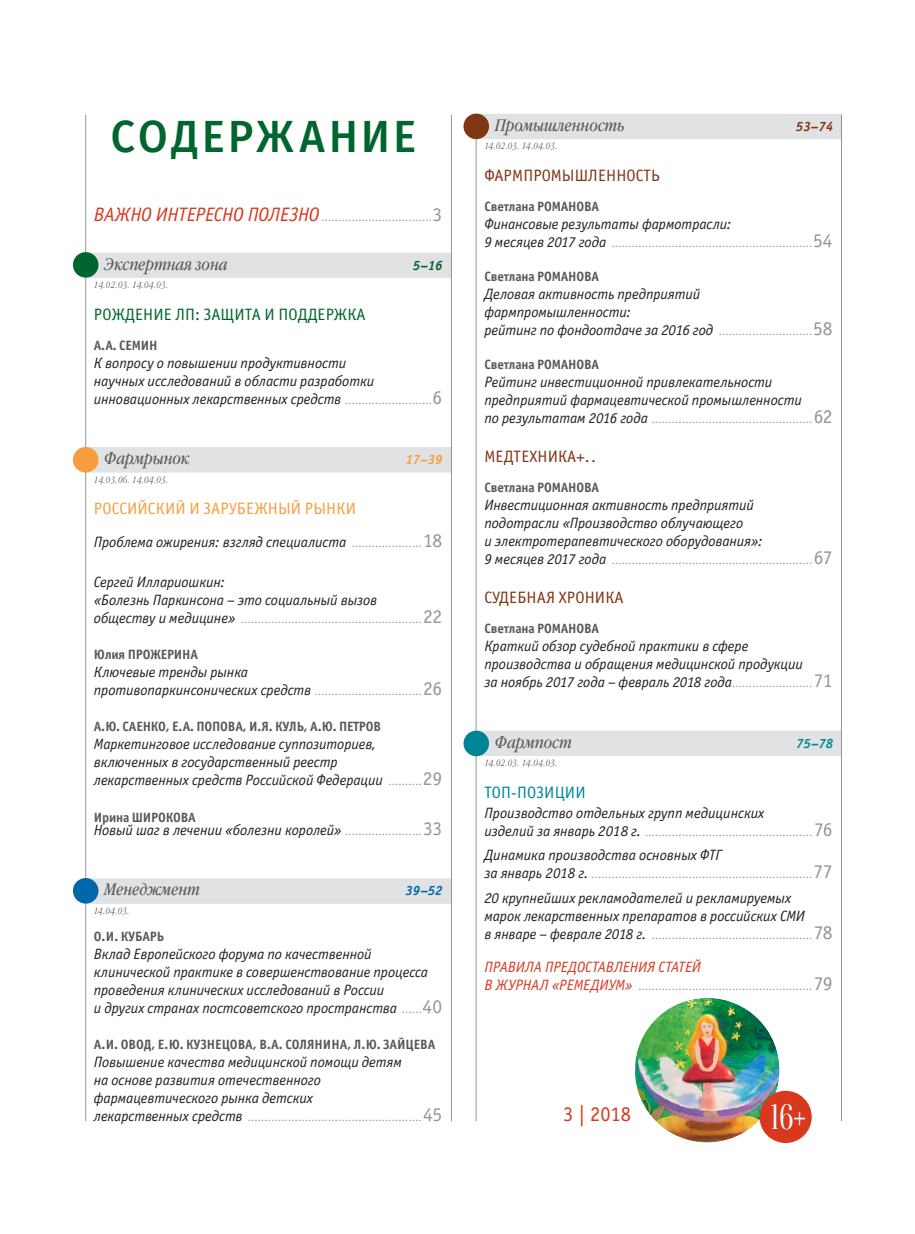
<style>
.page{position:relative;width:915px;height:1234px;background:#fff}
.page>*{position:absolute;margin:0;border:0;box-sizing:border-box;transform-origin:0 0}
.t1{font:500 45px "Fira Sans";letter-spacing:.08em;color:#00652e;scale:.95 1}
.t2{font:34.2px "Oranienbaum";color:#fff;scale:.82 1}
.t3{font:21px "Officina Sans Book ITC";color:#d8381e}
.t4{font:italic 16.5px "Garamond Narrow Book ITC";color:#57585a}
.t5{font:16.5px "Officina Sans Book ITC";letter-spacing:.005em;color:#803513}
.t6{font:16.5px "Officina Sans Book ITC";letter-spacing:.005em;color:#00652e}
.t7{font:16.5px "Officina Sans Book ITC";letter-spacing:.005em;color:#f89d3d}
.t8{font:16.5px "Officina Sans Book ITC";letter-spacing:.01em;color:#008598}
.t9{font:italic 15px/18px "Officina Sans Book ITC";letter-spacing:-.005em;color:#231f20}
.t10{font:italic 15px "Officina Sans Book ITC";letter-spacing:-.01em;color:#d8381e}
.t11{font:13.5px "Officina Sans Bold ITC";letter-spacing:-.01em;color:#57585a}
.t12{font:italic 13.5px "Officina Sans Bold ITC";color:#803513}
.t13{font:italic 13.5px "Officina Sans Bold ITC";color:#008598}
.t14{font:italic 13.5px "Officina Sans Bold ITC";color:#f89d3d}
.t15{font:italic 13.5px "Officina Sans Bold ITC";color:#0067aa}
.t16{font:italic 13.5px "Officina Sans Bold ITC";color:#00652e}
.t17{font:10.5px "Officina Sans Book ITC";color:#939598}
.t18{font:italic 9px "Garamond Narrow Light ITC";letter-spacing:.02em;color:#57585a}
.t19{font:italic 9px "Garamond Narrow Light ITC";letter-spacing:-.005em;color:#57585a}
.s1{font-style:italic;font-size:19.5px;color:#d8381e}
.s2{font-size:19.5px}
.s3{font-style:normal;font-size:10.5px;color:#939598}
.s4{font-style:normal;font-size:19.5px;color:#939598}
.s5{font-style:italic;font-size:15px;color:#231f20}
.s6{font-style:italic;font-size:15px;color:#d8381e}
</style>
<div class="page">
<div style="left:475px;top:114px;width:366px;height:25px;background:#e1e2e4"></div>
<div style="left:475px;top:730px;width:366px;height:26px;background:#e1e2e4"></div>
<div style="left:85px;top:252px;width:366px;height:26px;background:#e1e2e4"></div>
<div style="left:85px;top:447px;width:366px;height:25px;background:#e1e2e4"></div>
<div style="left:85px;top:878px;width:366px;height:25px;background:#e1e2e4"></div>
<hr style="left:840px;top:115px;width:1px;height:1005px;background:#939598">
<hr style="left:475px;top:115px;width:1px;height:1005px;background:#939598">
<hr style="left:85px;top:115px;width:1px;height:1005px;background:#939598">
<hr style="left:451px;top:115px;width:1px;height:1005px;background:#939598">
<img style="left:634px;top:997px;width:145px;height:145px;border-radius:50%">
<div style="left:759px;top:1090px;width:52px;height:52px;background:#d8381e;border-radius:50%"></div>
<div style="left:463px;top:114px;width:26px;height:25px;background:#803513;border-radius:50%"></div>
<div style="left:463px;top:730px;width:26px;height:26px;background:#008598;border-radius:50%"></div>
<div style="left:73px;top:252px;width:25px;height:25px;background:#00652e;border-radius:50%"></div>
<div style="left:73px;top:447px;width:25px;height:25px;background:#f89d3d;border-radius:50%"></div>
<div style="left:73px;top:877px;width:25px;height:26px;background:#0067aa;border-radius:50%"></div>
<h1 class="t1" style="left:111px;top:105px;width:323px">СОДЕРЖАНИЕ</h1>
<p class="t17" style="left:94px;top:214px;width:349px"><span class="s1">ВАЖНО ИНТЕРЕСНО ПОЛЕЗНО</span> .................................<span class="s2">3</span></p>
<p class="t4" style="left:104px;top:257px;width:124px">Экспертная зона</p>
<p class="t16" style="left:412px;top:257px;width:31px">5–16</p>
<p class="t18" style="left:94px;top:281px;width:76px">14.02.03. 14.04.03.</p>
<p class="t6" style="left:94px;top:308px;width:273px">РОЖДЕНИЕ ЛП: ЗАЩИТА И ПОДДЕРЖКА</p>
<p class="t11" style="left:94px;top:340px;width:65px">А. А. СЕМИН</p>
<p class="t9" style="left:94px;top:353px;width:349px">К вопросу о повышении продуктивности<br>научных исследований в области разработки инновационных лекарственных средств <span class="s3">..........................</span><span class="s4">6</span></p>
<p class="t4" style="left:104px;top:452px;width:86px">Фармрынок</p>
<p class="t14" style="left:405px;top:451px;width:39px">17–39</p>
<p class="t18" style="left:94px;top:476px;width:76px">14.03.06. 14.04.03.</p>
<p class="t7" style="left:94px;top:502px;width:264px">РОССИЙСКИЙ И ЗАРУБЕЖНЫЙ РЫНКИ</p>
<p class="t9" style="left:94px;top:533px;width:350px">Проблема ожирения: взгляд специалиста <span class="s3">.....................</span><span class="s4">18</span></p>
<p class="t9" style="left:94px;top:572px;width:285px">Сергей Иллариошкин:<br>«Болезнь Паркинсона – это социальный вызов</p>
<p class="t17" style="left:94px;top:615px;width:350px"><span class="s5">обществу и медицине»</span> ......................................................<span class="s2">22</span></p>
<p class="t11" style="left:94px;top:649px;width:106px">Юлия ПРОЖЕРИНА</p>
<p class="t9" style="left:94px;top:662px;width:156px">Ключевые тренды рынка</p>
<p class="t17" style="left:94px;top:687px;width:349px"><span class="s5">противопаркинсонических средств</span> ................................<span class="s2">26</span></p>
<p class="t11" style="left:94px;top:721px;width:289px">А. Ю. САЕНКО, Е. А. ПОПОВА, И. Я. КУЛЬ, А. Ю. ПЕТРОВ</p>
<p class="t9" style="left:94px;top:735px;width:350px">Маркетинговое исследование суппозиториев, включенных в государственный реестр<br>лекарственных средств Российской Федерации <span class="s3">..........</span><span class="s4">29</span></p>
<p class="t11" style="left:94px;top:811px;width:103px">Ирина ШИРОКОВА</p>
<p class="t9" style="left:94px;top:820px;width:349px">Новый шаг в лечении «болезни королей» <span class="s3">.......................</span><span class="s4">33</span></p>
<p class="t4" style="left:104px;top:883px;width:97px">Менеджмент</p>
<p class="t15" style="left:405px;top:882px;width:39px">39–52</p>
<p class="t18" style="left:94px;top:907px;width:37px">14.04.03.</p>
<p class="t11" style="left:94px;top:930px;width:72px">О. И. КУБАРЬ</p>
<p class="t9" style="left:94px;top:944px;width:350px">Вклад Европейского форума по качественной клинической практике в совершенствование процесса проведения клинических исследований в России<br>и других странах постсоветского пространства <span class="s3">......</span><span class="s4">40</span></p>
<p class="t11" style="left:94px;top:1039px;width:343px">А. И. ОВОД, Е. Ю. КУЗНЕЦОВА, В. А. СОЛЯНИНА, Л. Ю. ЗАЙЦЕВА</p>
<p class="t9" style="left:94px;top:1052px;width:309px">Повышение качества медицинской помощи детям на основе развития отечественного фармацевтического рынка детских</p>
<p class="t17" style="left:94px;top:1113px;width:350px"><span class="s5">лекарственных средств</span> ....................................................<span class="s2">45</span></p>
<p class="t4" style="left:495px;top:119px;width:131px">Промышленность</p>
<p class="t12" style="left:795px;top:118px;width:39px">53–74</p>
<p class="t19" style="left:484px;top:143px;width:75px">14.02.03. 14.04.03.</p>
<p class="t5" style="left:484px;top:169px;width:177px">ФАРМПРОМЫШЛЕННОСТЬ</p>
<p class="t11" style="left:484px;top:201px;width:116px">Светлана РОМАНОВА</p>
<p class="t9" style="left:484px;top:215px;width:248px">Финансовые результаты фармотрасли:</p>
<p class="t17" style="left:484px;top:239px;width:350px"><span class="s5">9 месяцев 2017 года</span> ............................................................<span class="s2">54</span></p>
<p class="t11" style="left:484px;top:271px;width:116px">Светлана РОМАНОВА</p>
<p class="t9" style="left:484px;top:285px;width:350px">Деловая активность предприятий фармпромышленности:<br>рейтинг по фондоотдаче за 2016 год <span class="s3">............................</span><span class="s4">58</span></p>
<p class="t11" style="left:484px;top:359px;width:116px">Светлана РОМАНОВА</p>
<p class="t9" style="left:484px;top:373px;width:319px">Рейтинг инвестиционной привлекательности предприятий фармацевтической промышленности</p>
<p class="t17" style="left:484px;top:416px;width:350px"><span class="s5">по результатам 2016 года</span> ................................................<span class="s2">62</span></p>
<p class="t5" style="left:484px;top:450px;width:113px">МЕДТЕХНИКА+..</p>
<p class="t11" style="left:484px;top:482px;width:116px">Светлана РОМАНОВА</p>
<p class="t9" style="left:484px;top:496px;width:279px">Инвестиционная активность предприятий подотрасли «Производство облучающего<br>и электротерапевтического оборудования»:</p>
<p class="t17" style="left:484px;top:556px;width:350px"><span class="s5">9 месяцев 2017 года</span> ............................................................<span class="s2">67</span></p>
<p class="t5" style="left:484px;top:591px;width:140px">СУДЕБНАЯ ХРОНИКА</p>
<p class="t11" style="left:484px;top:623px;width:116px">Светлана РОМАНОВА</p>
<p class="t9" style="left:484px;top:637px;width:350px">Краткий обзор судебной практики в сфере производства и обращения медицинской продукции<br>за ноябрь 2017 года – февраль 2018 года <span class="s3">........................</span><span class="s4">71</span></p>
<p class="t4" style="left:495px;top:735px;width:78px">Фармпост</p>
<p class="t13" style="left:795px;top:734px;width:39px">75–78</p>
<p class="t19" style="left:484px;top:759px;width:75px">14.02.03. 14.04.03.</p>
<p class="t8" style="left:484px;top:785px;width:103px">ТОП-ПОЗИЦИИ</p>
<p class="t9" style="left:484px;top:803px;width:281px">Производство отдельных групп медицинских</p>
<p class="t17" style="left:484px;top:828px;width:350px"><span class="s5">изделий за январь 2018 г.</span> ..................................................<span class="s2">76</span></p>
<p class="t9" style="left:484px;top:846px;width:239px">Динамика производства основных ФТГ</p>
<p class="t17" style="left:484px;top:870px;width:349px"><span class="s5">за январь 2018 г.</span> ..................................................................<span class="s2">77</span></p>
<p class="t9" style="left:484px;top:888px;width:322px">20 крупнейших рекламодателей и рекламируемых марок лекарственных препаратов в российских СМИ</p>
<p class="t17" style="left:484px;top:931px;width:349px"><span class="s5">в январе – феврале 2018 г.</span> ................................................<span class="s2">78</span></p>
<p class="t10" style="left:484px;top:957px;width:218px">ПРАВИЛА ПРЕДОСТАВЛЕНИЯ СТАТЕЙ</p>
<p class="t17" style="left:484px;top:982px;width:349px"><span class="s6">В ЖУРНАЛ «РЕМЕДИУМ»</span> ....................................................<span class="s2">79</span></p>
<h3 class="t3" style="left:563px;top:1105px;width:69px">3 | 2018</h3>
<h2 class="t2" style="left:770px;top:1098px;width:44px">16+</h2>
</div>
